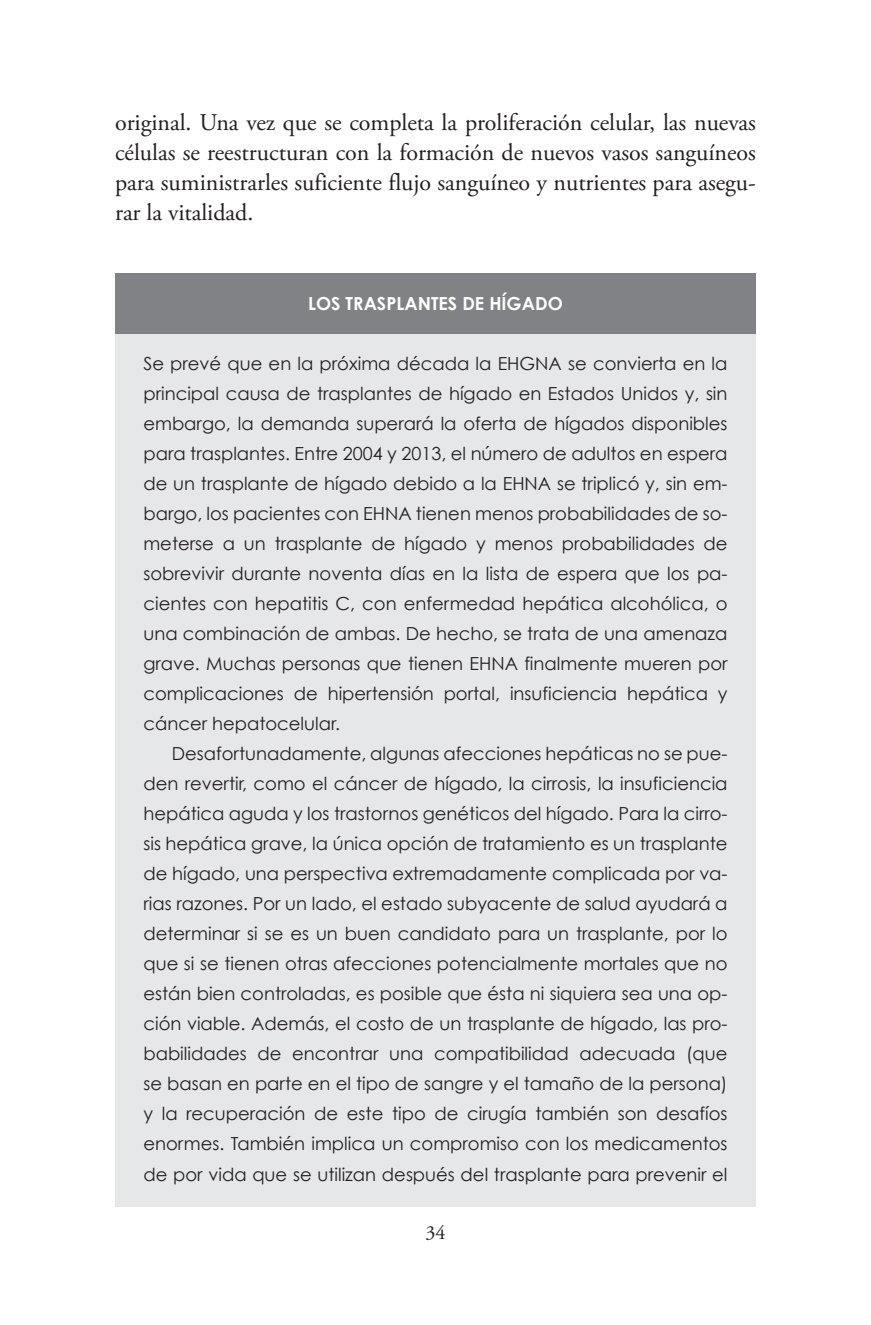
<style>
.page{position:relative;width:871px;height:1325px;background:#fff}
.page>*{position:absolute;margin:0;border:0;box-sizing:border-box;transform-origin:0 0}
.t1{font:24px/30px "Adobe Garamond Pro";letter-spacing:-.115em;color:#231f20;text-align:justify}
.t2{font:20px "Adobe Garamond Pro";color:#231f20}
.t3{font:18px/30px "Century Gothic";color:#231f20;text-align:justify}
.t4{font:700 18px "Century Gothic";color:#fff}
</style>
<div class="page">
<div style="left:115px;top:274px;width:641px;height:62px;background:#808285"></div>
<div style="left:115px;top:334px;width:641px;height:422px;background:#e6e7e9"></div>
<div style="left:115px;top:724px;width:641px;height:482px;background:#e6e7e9"></div>
<h1 class="t1" style="left:115px;top:108px;width:642px">original. Una vez que se completa la proliferación celular, las nuevas células se reestructuran con la formación de nuevos vasos sanguíneos para suministrarles suficiente flujo sanguíneo y nutrientes para asegu&shy;rar la vitalidad.</h1>
<p class="t4" style="left:308px;top:292px;width:256px">LOS TRASPLANTES DE HÍGADO</p>
<p class="t3" style="left:143px;top:348px;width:585px">Se prevé que en la próxima década la EHGNA se convierta en la principal causa de trasplantes de hígado en Estados Unidos y, sin embargo, la demanda superará la oferta de hígados disponibles para trasplantes. Entre 2004 y 2013, el número de adultos en espera de un trasplante de hígado debido a la EHNA se triplicó y, sin em&shy;bargo, los pacientes con EHNA tienen menos probabilidades de so&shy;meterse a un trasplante de hígado y menos probabilidades de sobrevivir durante noventa días en la lista de espera que los pa&shy;cientes con hepatitis C, con enfermedad hepática alcohólica, o una combinación de ambas. De hecho, se trata de una amenaza grave. Muchas personas que tienen EHNA finalmente mueren por complicaciones de hipertensión portal, insuficiencia hepática y cáncer hepatocelular.</p>
<p class="t3" style="left:143px;top:738px;width:585px;text-indent:28px">Desafortunadamente, algunas afecciones hepáticas no se pue&shy;den revertir, como el cáncer de hígado, la cirrosis, la insuficiencia hepática aguda y los trastornos genéticos del hígado. Para la cirro&shy;sis hepática grave, la única opción de tratamiento es un trasplante de hígado, una perspectiva extremadamente complicada por va&shy;rias razones. Por un lado, el estado subyacente de salud ayudará a determinar si se es un buen candidato para un trasplante, por lo que si se tienen otras afecciones potencialmente mortales que no están bien controladas, es posible que ésta ni siquiera sea una op&shy;ción viable. Además, el costo de un trasplante de hígado, las pro&shy;babilidades de encontrar una compatibilidad adecuada (que se basan en parte en el tipo de sangre y el tamaño de la persona) y la recuperación de este tipo de cirugía también son desafíos enormes. También implica un compromiso con los medicamentos de por vida que se utilizan después del trasplante para prevenir el</p>
<p class="t2" style="left:425px;top:1220px;width:21px">34</p>
</div>
